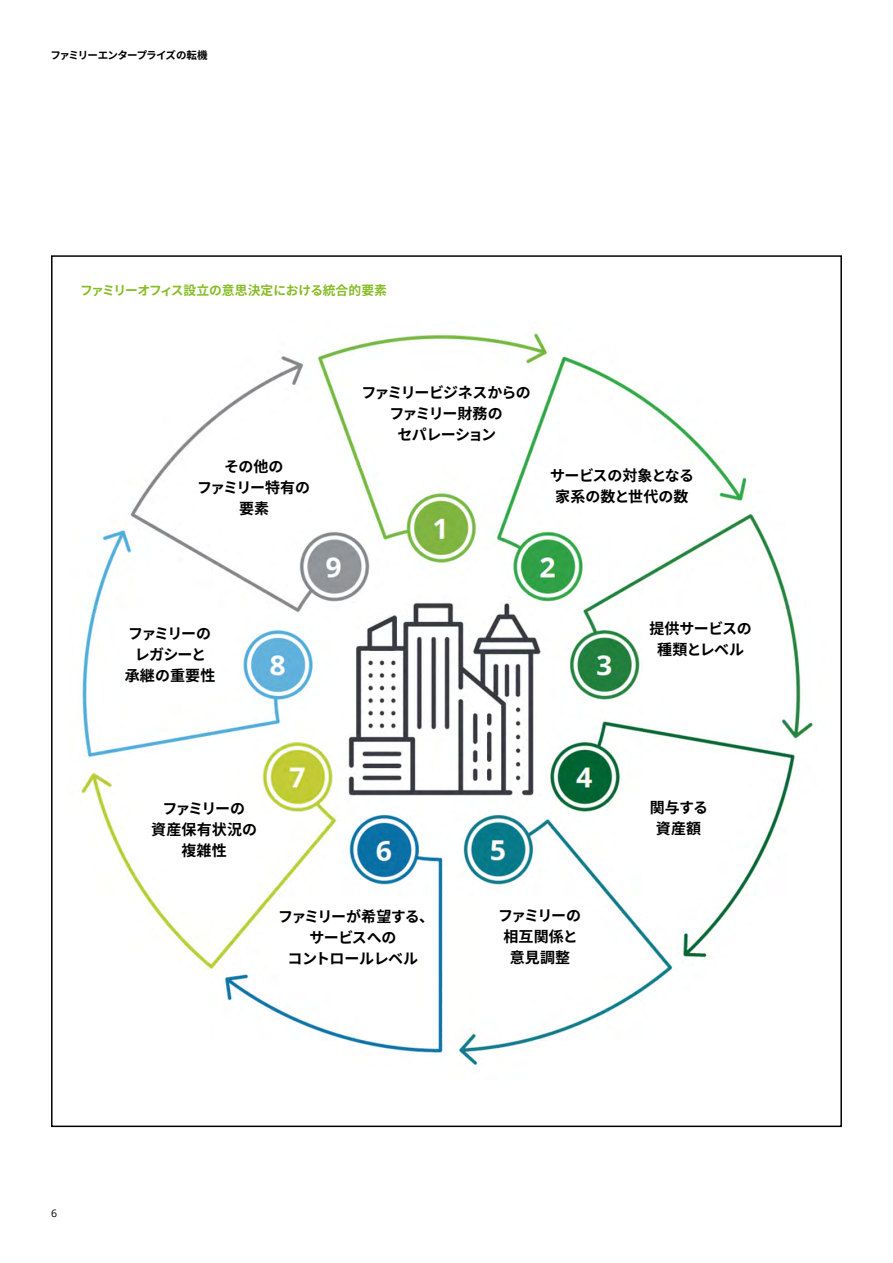
<style>
.page{position:relative;width:893px;height:1263px;background:#fff}
.page>*{position:absolute;margin:0;border:0;box-sizing:border-box;transform-origin:0 0}
.t1{font:700 15px/21px "Noto Sans JP";letter-spacing:-.035em;color:#000;text-align:center}
.t2{font:700 15px/21px "Noto Sans JP";letter-spacing:-.005em;color:#000;text-align:center}
.t3{font:700 15px/21px "Noto Sans JP";letter-spacing:-.055em;color:#000;text-align:center}
.t4{font:700 15px/21px "Noto Sans JP";letter-spacing:.01em;color:#000;text-align:center}
.t5{font:700 15px/21px "Noto Sans JP";color:#000;text-align:center}
.t6{font:700 12.75px "Noto Sans JP";letter-spacing:-.005em;color:#86bc25}
.t7{font:700 10.5px "Noto Sans JP";letter-spacing:-.065em;color:#000}
.t8{font:10.5px "Open Sans";color:#000}
</style>
<div class="page">
<img style="left:78px;top:332px;width:735px;height:734px">
<p class="t7" style="left:50px;top:49px;width:159px">ファミリーエンタープライズの転機</p>
<p class="t6" style="left:80px;top:283px;width:308px">ファミリーオフィス設立の意思決定における統合的要素</p>
<p class="t2" style="left:197px;top:456px;width:115px">その他の<br>ファミリー特有の要素</p>
<p class="t1" style="left:125px;top:623px;width:92px">ファミリーのレガシーと承継の重要性</p>
<p class="t4" style="left:151px;top:798px;width:107px">ファミリーの<br>資産保有状況の複雑性</p>
<p class="t3" style="left:362px;top:383px;width:171px">ファミリービジネスからのファミリー財務の<br>セパレーション</p>
<p class="t2" style="left:550px;top:465px;width:146px">サービスの対象となる家系の数と世代の数</p>
<p class="t1" style="left:649px;top:618px;width:104px">提供サービスの種類とレベル</p>
<p class="t1" style="left:650px;top:797px;width:60px">関与する資産額</p>
<p class="t8" style="left:51px;top:1206px;width:8px">6</p>
<p class="t1" style="left:278px;top:906px;width:157px">ファミリーが希望する、サービスへの<br>コントロールレベル</p>
<p class="t5" style="left:498px;top:906px;width:84px">ファミリーの相互関係と意見調整</p>
</div>
